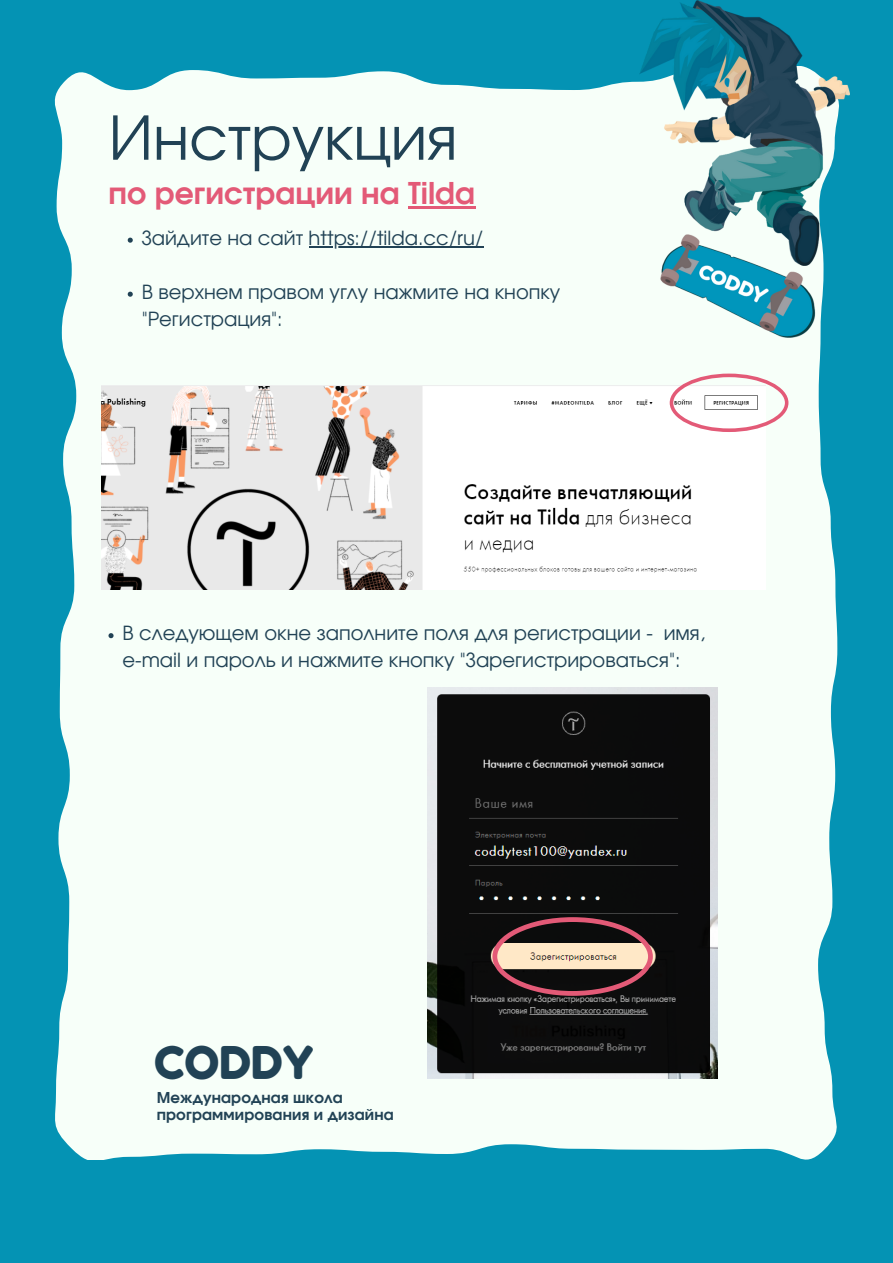
<style>
.page{position:relative;width:893px;height:1263px;background:#0493b4}
.page>*{position:absolute;margin:0;border:0;box-sizing:border-box;transform-origin:0 0}
.t1{font:60px "Evolventa";color:#214255}
.t2{font:45px "Fredoka One";color:#214255}
.t3{font:700 30px "Evolventa";color:#e35a77}
.t4{font:19.5px/27px "Evolventa";color:#214255}
.t5{font:700 15px "Evolventa";letter-spacing:.01em;color:#214255}
</style>
<div class="page">
<div style="left:55px;top:70px;width:783px;height:1090px;background:#f7fff9"></div>
<hr style="left:408px;top:206px;width:67px;height:3px;background:#e35a77">
<img style="left:639px;top:0;width:210px;height:337px">
<img style="left:102px;top:386px;width:663px;height:204px">
<svg style="left:669px;top:374px;width:119px;height:58px"></svg>
<img style="left:427px;top:688px;width:291px;height:390px">
<svg style="left:492px;top:917px;width:161px;height:79px"></svg>
<svg style="left:128px;top:238px;width:5px;height:5px"></svg>
<hr style="left:308px;top:246px;width:175px;height:2px;background:#214255">
<svg style="left:128px;top:292px;width:5px;height:5px"></svg>
<svg style="left:108px;top:633px;width:6px;height:5px"></svg>
<p class="t1" style="left:109px;top:112px;width:350px">Инструкция</p>
<p class="t3" style="left:109px;top:180px;width:368px">по регистрации на Tilda</p>
<p class="t4" style="left:142px;top:226px;width:343px">Зайдите на сайт https://tilda.cc/ru/</p>
<p class="t4" style="left:142px;top:280px;width:420px">В верхнем правом углу нажмите на кнопку "Регистрация":</p>
<p class="t4" style="left:122px;top:621px;width:584px">В следующем окне заполните поля для регистрации - имя, e-mail и пароль и нажмите кнопку "Зарегистрироваться":</p>
<p class="t2" style="left:154px;top:1035px;width:161px">CODDY</p>
<p class="t5" style="left:157px;top:1090px;width:188px">Международная школа</p>
<p class="t5" style="left:157px;top:1108px;width:239px">программирования и дизайна</p>
</div>
